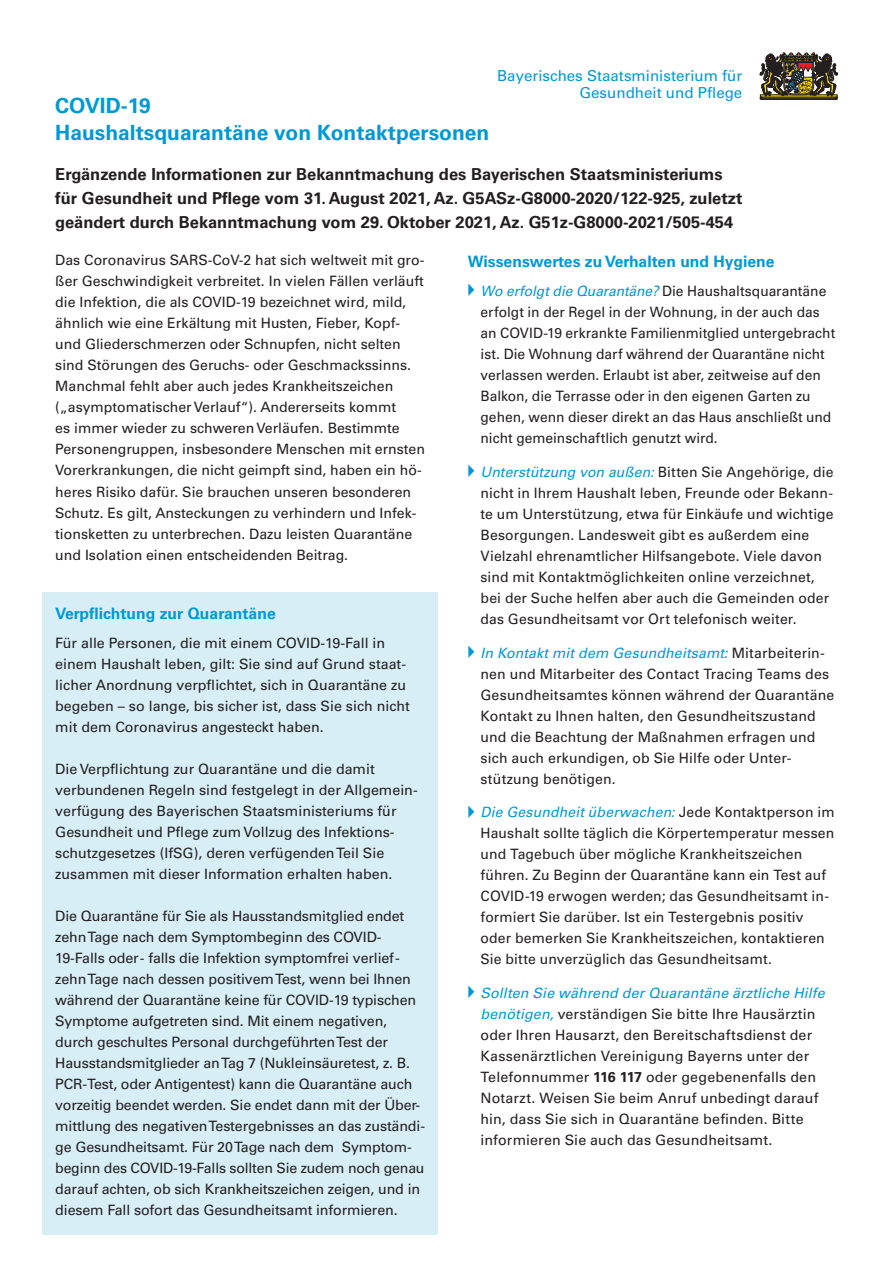
<style>
.page{position:relative;width:893px;height:1263px;background:#fff}
.page>*{position:absolute;margin:0;border:0;box-sizing:border-box;transform-origin:0 0}
.Head1{font:700 21px "Univers LT Pro 65";color:#0099d5}
.Head2{font:700 16.5px/24px "Univers LT Pro 65";color:#231f20}
.Fließtext{font:700 15.75px "Univers LT Pro 65";color:#0099d5}
.Head3{font:700 15.75px "Univers LT Pro 65";color:#0099d5}
.t1{font:15.15px/16.8px "Univers LT Pro 55 Roman";color:#0099d5;text-align:right}
.t2{font:14.25px/21px "Univers LT Std";letter-spacing:.01em;color:#231f20}
.Fließtext-2{font:14.25px/21px "Univers LT Pro 55 Roman";color:#231f20}
.Fließtext_Abstand_da{font:14.25px/21px "Univers LT Pro 55 Roman";color:#231f20}
.s1{font-family:"Univers LT Pro 55";font-style:italic;color:#0099d5}
.s2{font-weight:700}
</style>
<div class="page">
<div style="left:43px;top:592px;width:395px;height:643px;background:#d8eef7"></div>
<svg style="left:760px;top:53px;width:78px;height:47px;background:#655c47"></svg>
<p class="t1" style="left:497px;top:67px;width:247px">Bayerisches Staatsministerium für<br>Gesundheit und Pflege</p>
<h1 class="Head1" style="left:55px;top:93px;width:97px">COVID-19</h1>
<h1 class="Head1" style="left:55px;top:120px;width:436px">Haushaltsquarantäne von Kontaktpersonen</h1>
<h2 class="Head2" style="left:55px;top:162px;width:689px">Ergänzende Informationen zur Bekanntmachung des Bayerischen Staatsministeriums für Gesundheit und Pflege vom 31. August 2021, Az. G5ASz-G8000-2020/122-925, zuletzt geändert durch Bekanntmachung vom 29. Oktober 2021, Az. G51z-G8000-2021/505-454</h2>
<p class="Fließtext-2" style="left:55px;top:250px;width:371px">Das Coronavirus SARS-CoV-2 hat sich weltweit mit gro&shy;ßer Geschwindigkeit verbreitet. In vielen Fällen verläuft die Infektion, die als COVID-19 bezeichnet wird, mild, ähnlich wie eine Erkältung mit Husten, Fieber, Kopf&shy;und Gliederschmerzen oder Schnupfen, nicht selten sind Störungen des Geruchs- oder Geschmackssinns.<br>Manchmal fehlt aber auch jedes Krankheitszeichen („asymptomatischer Verlauf“). Andererseits kommt<br>es immer wieder zu schweren Verläufen. Bestimmte Personengruppen, insbesondere Menschen mit ernsten Vorerkrankungen, die nicht geimpft sind, haben ein hö&shy;heres Risiko dafür. Sie brauchen unseren besonderen Schutz. Es gilt, Ansteckungen zu verhindern und Infek&shy;tionsketten zu unterbrechen. Dazu leisten Quarantäne und Isolation einen entscheidenden Beitrag.</p>
<h3 class="Head3" style="left:55px;top:604px;width:222px">Verpflichtung zur Quarantäne</h3>
<p class="Fließtext_Abstand_da" style="left:55px;top:633px;width:356px">Für alle Personen, die mit einem COVID-19-Fall in einem Haushalt leben, gilt: Sie sind auf Grund staat&shy;licher Anordnung verpflichtet, sich in Quarantäne zu begeben – so lange, bis sicher ist, dass Sie sich nicht mit dem Coronavirus angesteckt haben.</p>
<p class="Fließtext-2" style="left:55px;top:759px;width:363px">Die Verpflichtung zur Quarantäne und die damit verbundenen Regeln sind festgelegt in der Allgemein&shy;verfügung des Bayerischen Staatsministeriums für Gesundheit und Pflege zum Vollzug des Infektions&shy;schutzgesetzes (IfSG), deren verfügenden Teil Sie zusammen mit dieser Information erhalten haben.</p>
<p class="Fließtext-2" style="left:55px;top:906px;width:371px">Die Quarantäne für Sie als Hausstandsmitglied endet zehn Tage nach dem Symptombeginn des COVID-19-Falls oder - falls die Infektion symptomfrei verlief - zehn Tage nach dessen positivem Test, wenn bei Ihnen während der Quarantäne keine für COVID-19 typischen Symptome aufgetreten sind. Mit einem negativen, durch geschultes Personal durchgeführten Test der Hausstandsmitglieder an Tag 7 (Nukleinsäuretest, z. B.<br>PCR-Test, oder Antigentest) kann die Quarantäne auch vorzeitig beendet werden. Sie endet dann mit der Über&shy;mittlung des negativen Testergebnisses an das zuständi&shy;ge Gesundheitsamt. Für 20 Tage nach dem Symptom&shy;beginn des COVID-19-Falls sollten Sie zudem noch genau darauf achten, ob sich Krankheitszeichen zeigen, und in diesem Fall sofort das Gesundheitsamt informieren.</p>
<p class="Fließtext" style="left:468px;top:252px;width:308px">Wissenswertes zu Verhalten und Hygiene</p>
<p class="t2" style="left:480px;top:281px;width:356px"><span class="s1">Wo erfolgt die Quarantäne?</span> Die Haushaltsquarantäne erfolgt in der Regel in der Wohnung, in der auch das an COVID-19 erkrankte Familienmitglied untergebracht ist. Die Wohnung darf während der Quarantäne nicht verlassen werden. Erlaubt ist aber, zeitweise auf den Balkon, die Terrasse oder in den eigenen Garten zu gehen, wenn dieser direkt an das Haus anschließt und nicht gemeinschaftlich genutzt wird.</p>
<p class="t2" style="left:480px;top:461px;width:355px"><span class="s1">Unterstützung von außen:</span> Bitten Sie Angehörige, die nicht in Ihrem Haushalt leben, Freunde oder Bekann&shy;te um Unterstützung, etwa für Einkäufe und wichtige Besorgungen. Landesweit gibt es außerdem eine Vielzahl ehrenamtlicher Hilfsangebote. Viele davon sind mit Kontaktmöglichkeiten online verzeichnet, bei der Suche helfen aber auch die Gemeinden oder das Gesundheitsamt vor Ort telefonisch weiter.</p>
<p class="t2" style="left:480px;top:642px;width:355px"><span class="s1">In Kontakt mit dem Gesundheitsamt:</span> Mitarbeiterin&shy;nen und Mitarbeiter des Contact Tracing Teams des Gesundheitsamtes können während der Quarantäne Kontakt zu Ihnen halten, den Gesundheitszustand und die Beachtung der Maßnahmen erfragen und sich auch erkundigen, ob Sie Hilfe oder Unter&shy;stützung benötigen.</p>
<p class="t2" style="left:480px;top:802px;width:356px"><span class="s1">Die Gesundheit überwachen:</span> Jede Kontaktperson im Haushalt sollte täglich die Körpertemperatur messen und Tagebuch über mögliche Krankheitszeichen führen. Zu Beginn der Quarantäne kann ein Test auf COVID-19 erwogen werden; das Gesundheitsamt in&shy;formiert Sie darüber. Ist ein Testergebnis positiv oder bemerken Sie Krankheitszeichen, kontaktieren Sie bitte unverzüglich das Gesundheitsamt.</p>
<p class="t2" style="left:480px;top:983px;width:346px"><span class="s1">Sollten Sie während der Quarantäne ärztliche Hilfe benötigen,</span> verständigen Sie bitte Ihre Hausärztin oder Ihren Hausarzt, den Bereitschaftsdienst der Kassenärztlichen Vereinigung Bayerns unter der Telefonnummer <span class="s2">116 117</span> oder gegebenenfalls den Notarzt. Weisen Sie beim Anruf unbedingt darauf hin, dass Sie sich in Quarantäne befinden. Bitte informieren Sie auch das Gesundheitsamt.</p>
</div>
